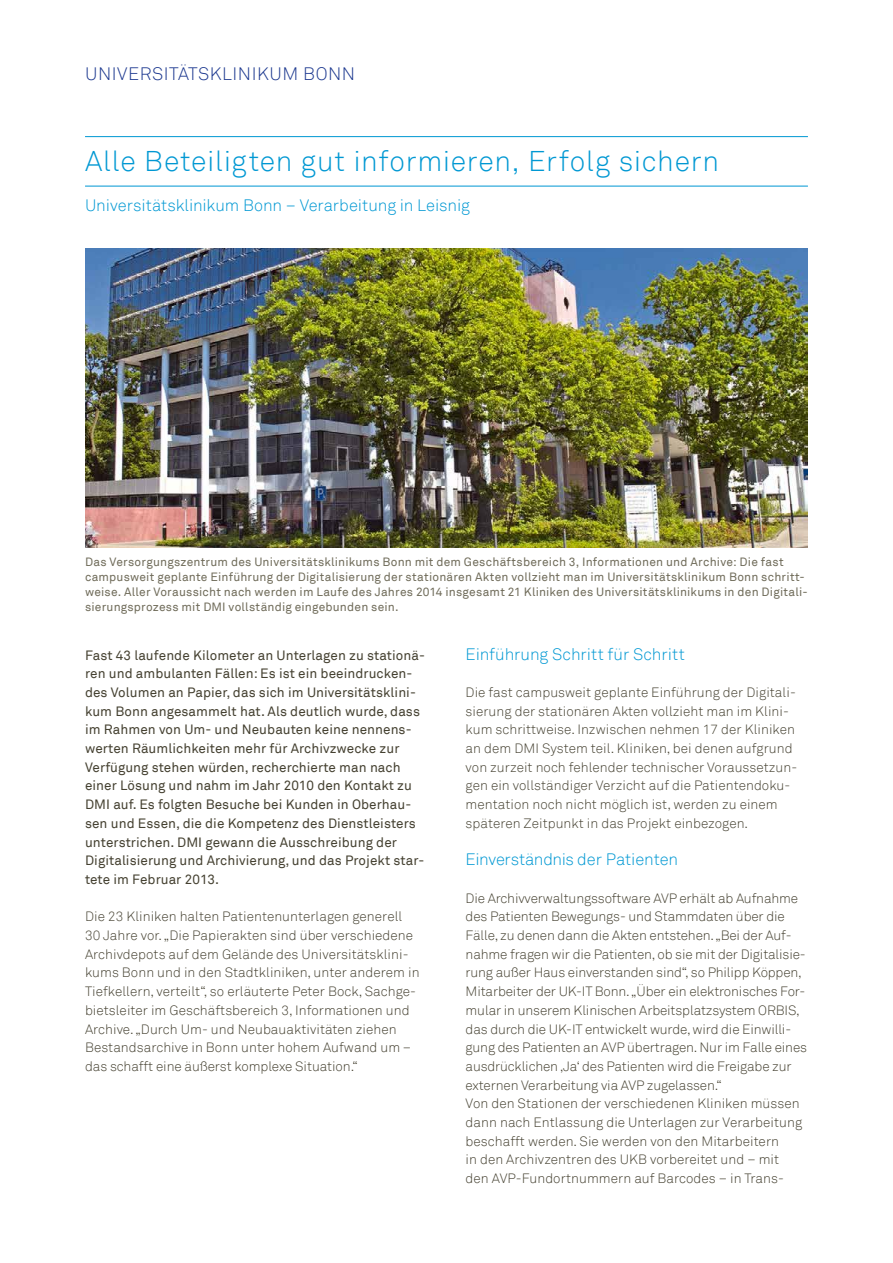
<style>
.page{position:relative;width:893px;height:1263px;background:#fff}
.page>*{position:absolute;margin:0;border:0;box-sizing:border-box;transform-origin:0 0}
.t1{font:300 28.5px "Akkurat";letter-spacing:.025em;color:#0098d3}
.t2{font:300 18px "Akkurat";letter-spacing:.03em;color:#1c388f}
.t3{font:300 16.5px "Akkurat";letter-spacing:-.005em;color:#0098d3}
.t4{font:300 13.5px/18.8px "Akkurat";letter-spacing:.005em;color:#454131}
.t5{font:13.5px/18.8px "Akkurat";letter-spacing:.005em;color:#454131}
.t6{font:12px/15px "Akkurat";letter-spacing:.015em;color:#706c5a}
</style>
<div class="page">
<hr style="left:85px;top:136px;width:723px;height:1px;background:#0098d3">
<hr style="left:85px;top:186px;width:723px;height:1px;background:#0098d3">
<img style="left:85px;top:248px;width:723px;height:299px">
<h2 class="t2" style="left:85px;top:63px;width:272px">Universitätskliniku m Bonn</h2>
<h1 class="t1" style="left:85px;top:145px;width:636px">Alle Beteiligten gut informieren, Erfolg sichern</h1>
<p class="t3" style="left:85px;top:195px;width:386px">Universitätsklinikum Bonn – Verarbeitung in Leisnig</p>
<p class="t6" style="left:85px;top:555px;width:724px">Das Versorgungszentrum des Universitätsklinikums Bonn mit dem Geschäftsbereich 3, Informationen und Archive: Die fast campusweit geplante Einführung der Digitalisierung der stationären Akten vollzieht man im Universitätsklinikum Bonn schritt&shy;weise. Aller Voraussicht nach werden im Laufe des Jahres 2014 insgesamt 21 Kliniken des Universitätsklinikums in den Digitali&shy;sierungsprozess mit DMI vollständig eingebunden sein.</p>
<p class="t5" style="left:85px;top:646px;width:341px">Fast 43 laufende Kilometer an Unterlagen zu stationä&shy;ren und ambulanten Fällen: Es ist ein beeindrucken&shy;des Volumen an Papier, das sich im Universitätsklini&shy;kum Bonn angesammelt hat. Als deutlich wurde, dass im Rahmen von Um- und Neubauten keine nennens&shy;werten Räumlichkeiten mehr für Archivzwecke zur Verfügung stehen würden, recherchierte man nach einer Lösung und nahm im Jahr 2010 den Kontakt zu DMI auf. Es folgten Besuche bei Kunden in Oberhau&shy;sen und Essen, die die Kompetenz des Dienstleisters unterstrichen. DMI gewann die Ausschreibung der Digitalisierung und Archivierung, und das Projekt star&shy;tete im Februar 2013.</p>
<p class="t4" style="left:85px;top:907px;width:336px">Die 23 Kliniken halten Patientenunterlagen generell 30 Jahre vor. „Die Papierakten sind über verschiedene Archivdepots auf dem Gelände des Universitätsklini&shy;kums Bonn und in den Stadtkliniken, unter anderem in Tiefkellern, verteilt“, so erläuterte Peter Bock, Sachge&shy;bietsleiter im Geschäftsbereich 3, I nformationen und Archive. „Durch Um- und Neubauaktivitäten ziehen Bestandsarchive in Bonn unter hohem Aufwand um – das schafft eine äußerst komplexe Situation.“</p>
<p class="t3" style="left:466px;top:644px;width:221px">Einführung Schritt für Schritt</p>
<p class="t4" style="left:466px;top:683px;width:332px">Die fast campusweit geplante Einführung der Digitali&shy;sierung der stationären Akten vollzieht man im Klini&shy;kum schrittweise. I nzwischen nehmen 17 der Kliniken an dem DMI</p>
<p class="t4" style="left:466px;top:739px;width:333px;text-indent:76px">System teil. Kliniken, bei denen aufgrund von zurzeit noch fehlender technischer Voraussetzun&shy;gen ein vollständiger Verzicht auf die Patientendoku&shy;mentation noch nicht möglich ist, werden zu einem späteren Zeitpunkt in das Projekt einbezogen.</p>
<p class="t3" style="left:466px;top:850px;width:214px">Einverständnis der Patienten</p>
<p class="t4" style="left:466px;top:889px;width:343px">D ie Archivverwaltungssoftware AVP erhält ab Aufnahme des Patienten Bewegungs- und Stammdaten über die Fälle, zu denen dann die Akten entstehen. „Bei der Auf&shy;nahme fragen wir die Patienten, ob sie mit der Digitalisie&shy;rung außer Haus einverstanden sind“, so Philipp Köppen, M itarbeiter der UK-IT Bonn. „Über ein elektronisches For&shy;mular in unserem Klinischen Arbeitsplatzsystem ORBIS, das durch die UK-IT entwickelt wurde, wird die Einwilli&shy;gung des Patienten an AVP übertragen. N ur im Falle eines ausdrücklichen ‚Ja‘ des Patienten wird die Freigabe zur externen Verarbeitung via AVP zugelassen.“<br>Von den Stationen der verschiedenen Kliniken müssen dann nach Entlassung die Unterlagen zur Verarbeitung beschafft werden. Sie werden von den M itarbeitern<br>in den Archivzentren des UKB vorbereitet und – mit<br>den AVP-Fundortnummern auf Barcodes – in Trans-</p>
</div>
